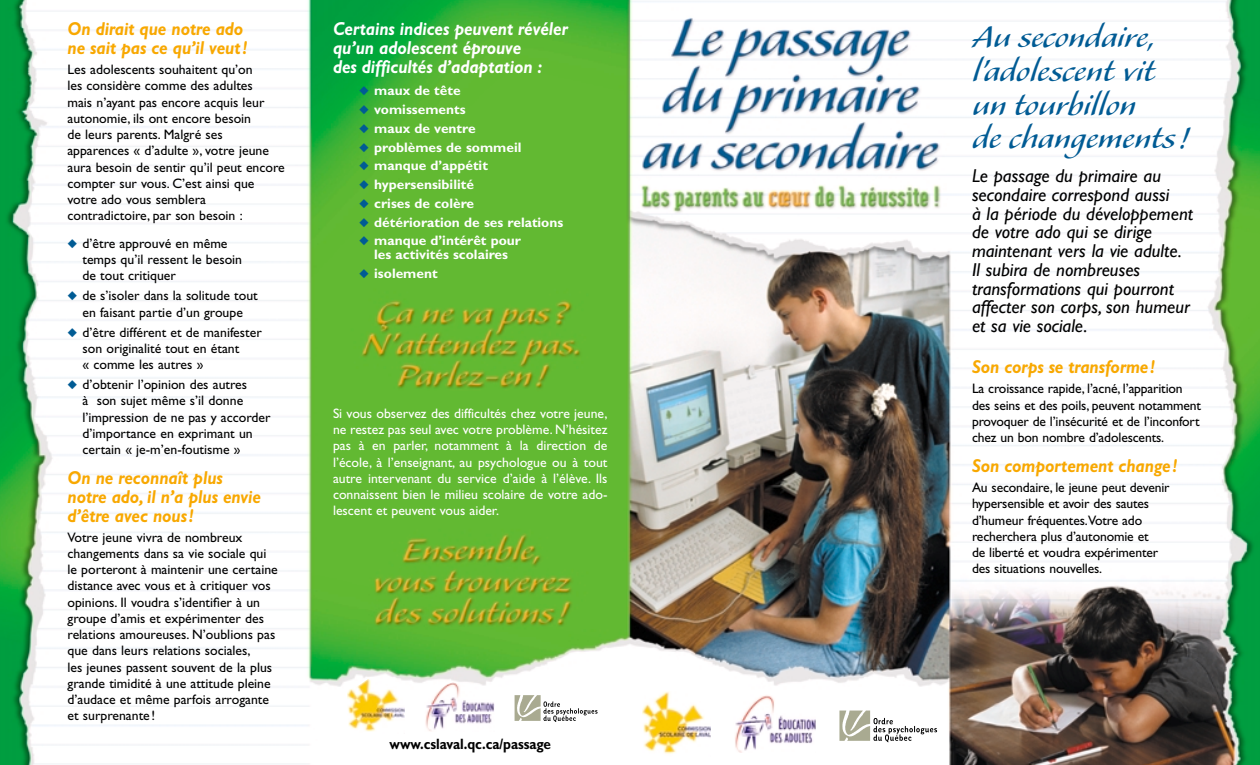
<style>
.page{position:relative;width:1260px;height:765px;background:#fff}
.page>*{position:absolute;margin:0;border:0;box-sizing:border-box;transform-origin:0 0}
.t1{font:37.5px/33.8px "Alexa";color:#005b94}
.t2{font:italic 18.75px/18.8px "Gill Sans";color:#000}
.t3{font:italic 700 18.75px/18.8px "Gill Sans";letter-spacing:-.005em;color:#f8a800;scale:.9 1}
.t4{font:italic 700 18.75px/18.8px "Gill Sans";letter-spacing:-.005em;color:#fff;scale:.9 1}
.t5{font:700 15px "Gill Sans";letter-spacing:-.005em;color:#000;scale:.9 1}
.t6{font:13.75px/16.2px "Gill Sans";color:#000}
.t7{font:13.75px/16.2px "Gill Sans";color:#fff;text-align:justify}
.t8{font:700 13.75px/13.8px "Gill Sans";color:#fff;text-align:center}
.s1{color:#005b94}
</style>
<div class="page">
<img style="left:0;top:0;width:1260px;height:765px">
<div style="left:641px;top:691px;width:70px;height:65px;background:#fff"></div>
<img style="left:642px;top:691px;width:68px;height:63px">
<div style="left:734px;top:691px;width:82px;height:65px;background:#fff"></div>
<img style="left:735px;top:695px;width:81px;height:58px">
<svg style="left:839px;top:711px;width:98px;height:31px"></svg>
<svg style="left:346px;top:679px;width:60px;height:55px"></svg>
<img style="left:347px;top:679px;width:57px;height:55px">
<svg style="left:425px;top:682px;width:70px;height:52px"></svg>
<img style="left:425px;top:682px;width:69px;height:49px">
<svg style="left:515px;top:695px;width:83px;height:27px"></svg>
<h2 class="t3" style="left:68px;top:22px;width:201px">On dirait que notre ado ne sait pas ce qu’il veut!</h2>
<p class="t6" style="left:68px;top:63px;width:219px">Les adolescents souhaitent qu’on<br>les considère comme des adultes<br>mais n’ayant pas encore acquis leur autonomie, ils ont encore besoin<br>de leurs parents. Malgré ses apparences « d’adulte », votre jeune aura besoin de sentir qu’il peut encore compter sur vous. C’est ainsi que votre ado vous semblera contradictoire, par son besoin :</p>
<p class="t6" style="left:82px;top:237px;width:161px;text-indent:-15px"><span class="s1">◆</span> d’être approuvé en même temps qu’il ressent le besoin de tout critiquer</p>
<p class="t6" style="left:68px;top:289px;width:192px;text-align:center"><span class="s1">◆</span> de s’isoler dans la solitude tout en faisant partie d’un groupe</p>
<p class="t6" style="left:82px;top:325px;width:181px;text-indent:-15px"><span class="s1">◆</span> d’être différent et de manifester son originalité tout en étant<br>« comme les autres »</p>
<p class="t6" style="left:82px;top:378px;width:190px;text-indent:-15px"><span class="s1">◆</span> d’obtenir l’opinion des autres<br>à son sujet même s’il donne l’impression de ne pas y accorder d’importance en exprimant un certain « je-m’en-foutisme »</p>
<h2 class="t3" style="left:68px;top:470px;width:217px">On ne reconnaît plus notre ado, il n’a plus envie d’être avec nous!</h2>
<p class="t6" style="left:68px;top:530px;width:212px">Votre jeune vivra de nombreux changements dans sa vie sociale qui le porteront à maintenir une certaine distance avec vous et à critiquer vos opinions. Il voudra s’identifier à un groupe d’amis et expérimenter des relations amoureuses. N’oublions pas que dans leurs relations sociales,<br>les jeunes passent souvent de la plus grande timidité à une attitude pleine d’audace et même parfois arrogante et surprenante!</p>
<h2 class="t4" style="left:333px;top:22px;width:263px">Certains indices peuvent révéler qu’un adolescent éprouve<br>des difficultés d’adaptation :</h2>
<p class="t8" style="left:359px;top:85px;width:103px"><span class="s1">◆</span> maux de tête</p>
<p class="t8" style="left:359px;top:104px;width:108px"><span class="s1">◆</span> vomissements</p>
<p class="t8" style="left:359px;top:123px;width:118px"><span class="s1">◆</span> maux de ventre</p>
<p class="t8" style="left:359px;top:142px;width:164px"><span class="s1">◆</span> problèmes de sommeil</p>
<p class="t8" style="left:359px;top:160px;width:130px"><span class="s1">◆</span> manque d’appétit</p>
<p class="t8" style="left:359px;top:179px;width:116px"><span class="s1">◆</span> hypersensibilité</p>
<p class="t8" style="left:359px;top:198px;width:116px"><span class="s1">◆</span> crises de colère</p>
<p class="t8" style="left:359px;top:217px;width:206px"><span class="s1">◆</span> détérioration de ses relations</p>
<p class="t8" style="left:359px;top:235px;width:163px"><span class="s1">◆</span> manque d’intérêt pour les activités scolaires</p>
<p class="t8" style="left:359px;top:268px;width:80px"><span class="s1">◆</span> isolement</p>
<p class="t7" style="left:333px;top:407px;width:276px">Si vous observez des difficultés chez votre jeune, ne restez pas seul avec votre problème. N’hésitez pas à en parler, notamment à la direction de l’école, à l’enseignant, au psychologue ou à tout autre intervenant du service d’aide à l’élève. Ils connaissent bien le milieu scolaire de votre ado&shy;lescent et peuvent vous aider.</p>
<p class="t5" style="left:390px;top:738px;width:181px">www.cslaval.qc.ca/passage</p>
<h1 class="t1" style="left:972px;top:24px;width:219px">Au secondaire, l’adolescent vit un tourbillon<br>de changements !</h1>
<p class="t2" style="left:972px;top:169px;width:223px">Le passage du primaire au secondaire correspond aussi<br>à la période du développement de votre ado qui se dirige maintenant vers la vie adulte.<br>Il subira de nombreuses transformations qui pourront affecter son corps, son humeur et sa vie sociale.</p>
<h2 class="t3" style="left:972px;top:360px;width:205px">Son corps se transforme!</h2>
<p class="t6" style="left:972px;top:382px;width:231px">La croissance rapide, l’acné, l’apparition des seins et des poils, peuvent notamment provoquer de l’insécurité et de l’inconfort chez un bon nombre d’adolescents.</p>
<h2 class="t3" style="left:972px;top:459px;width:230px">Son comportement change!</h2>
<p class="t6" style="left:972px;top:481px;width:199px">Au secondaire, le jeune peut devenir hypersensible et avoir des sautes d’humeur fréquentes.Votre ado recherchera plus d’autonomie et<br>de liberté et voudra expérimenter des situations nouvelles.</p>
</div>
